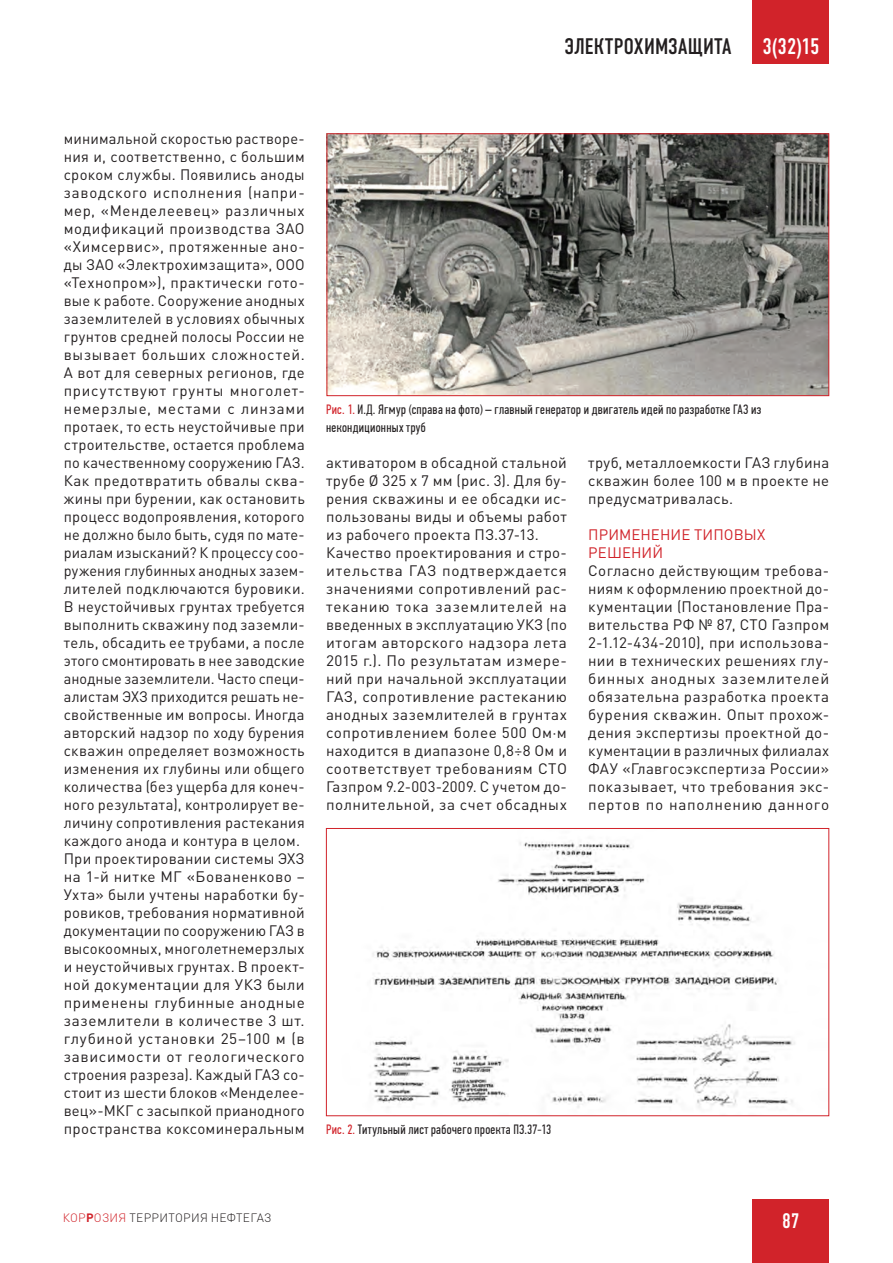
<style>
.page{position:relative;width:893px;height:1263px;background:#fff}
.page>*{position:absolute;margin:0;border:0;box-sizing:border-box;transform-origin:0 0}
.t1{font:22.5px "DIN Condensed C";letter-spacing:.015em;color:#231f20}
.t2{font:22.5px "DIN Condensed C";color:#fff}
.t3{font:21px "DIN Condensed C";color:#fff}
.body{font:15px/18px "DIN Pro";letter-spacing:.025em;color:#231f20;text-align:justify}
.podzag_text{font:15px/18px "DIN Pro";letter-spacing:.005em;color:#d1232a}
.podpisi_foto{font:13.5px/18px "PF Din Text Comp Pro";letter-spacing:.025em;color:#231f20}
.t4{font:300 12px "DIN Pro";letter-spacing:.02em;color:#231f20}
.s1{color:#d1232a}
.s2{font-weight:700;color:#d1232a}
</style>
<div class="page">
<div style="left:753px;top:1199px;width:76px;height:64px;background:#d1232a"></div>
<div style="left:753px;top:0;width:76px;height:64px;background:#d1232a"></div>
<img style="left:329px;top:135px;width:498px;height:259px">
<div style="left:327px;top:133px;width:502px;height:263px;border:1px solid #d1232a"></div>
<img style="left:370px;top:840px;width:425px;height:268px">
<div style="left:326px;top:828px;width:503px;height:288px;border:1px solid #d1232a"></div>
<h1 class="t1" style="left:565px;top:34px;width:168px">ЭЛЕКТРОХИМЗАЩИТА</h1>
<h1 class="t2" style="left:762px;top:34px;width:59px">3(32)15</h1>
<p class="body" style="left:64px;top:129px;width:242px">минимальной скоростью растворе&shy;ния и, соответственно, с большим сроком службы. Появились аноды заводского исполнения (напри&shy;мер, «Менделеевец» различных модификаций производства ЗАО «Химсервис», протяженные ано&shy;ды ЗАО «Электрохимзащита», ООО «Технопром»), практически гото&shy;вые к работе. Сооружение анодных заземлителей в условиях обычных грунтов средней полосы России не вызывает больших сложностей.<br>А вот для северных регионов, где присутствуют грунты многолет&shy;немерзлые, местами с линзами протаек, то есть неустойчивые при строительстве, остается проблема по качественному сооружению ГАЗ.<br>Как предотвратить обвалы сква&shy;жины при бурении, как остановить процесс водопроявления, которого не должно было быть, судя по мате&shy;риалам изысканий? К процессу соо&shy;ружения глубинных анодных зазем&shy;лителей подключаются буровики.<br>В неустойчивых грунтах требуется выполнить скважину под заземли&shy;тель, обсадить ее трубами, а после этого смонтировать в нее заводские анодные заземлители. Часто специ&shy;алистам ЭХЗ приходится решать не&shy;свойственные им вопросы. Иногда авторский надзор по ходу бурения скважин определяет возможность изменения их глубины или общего количества (без ущерба для конеч&shy;ного результата), контролирует ве&shy;личину сопротивления растекания каждого анода и контура в целом.</p>
<p class="body" style="left:64px;top:849px;width:242px">При проектировании системы ЭХЗ на 1-й нитке МГ «Бованенково – Ухта» были учтены наработки бу&shy;ровиков, требования нормативной документации по сооружению ГАЗ в высокоомных, многолетнемерзлых и неустойчивых грунтах. В проект&shy;ной документации для УКЗ были применены глубинные анодные заземлители в количестве 3 шт. глубиной установки 25–100 м (в зависимости от геологического строения разреза). Каждый ГАЗ со&shy;стоит из шести блоков «Менделее&shy;вец»-МКГ с засыпкой прианодного пространства коксоминеральным</p>
<p class="podpisi_foto" style="left:326px;top:401px;width:437px"><span class="s1">Рис. 1.</span> И.Д. Ягмур (справа на фото) – главный генератор и двигатель идей по разработке ГАЗ из некондиционных труб</p>
<p class="body" style="left:326px;top:453px;width:242px">активатором в обсадной стальной трубе Ø 325 х 7 мм (рис. 3). Для бу&shy;рения скважины и ее обсадки ис&shy;пользованы виды и объемы работ из рабочего проекта ПЗ.37-13.</p>
<p class="body" style="left:326px;top:543px;width:242px">Качество проектирования и стро&shy;ительства ГАЗ подтверждается значениями сопротивлений рас&shy;теканию тока заземлителей на введенных в эксплуатацию УКЗ (по итогам авторского надзора лета 2015 г.). По результатам измере&shy;ний при начальной эксплуатации ГАЗ, сопротивление растеканию анодных заземлителей в грунтах сопротивлением более 500 Ом∙м находится в диапазоне 0,8÷8 Ом и соответствует требованиям СТО Газпром 9.2-003-2009. С учетом до&shy;полнительной, за счет обсадных</p>
<p class="body" style="left:588px;top:453px;width:242px">труб, металлоемкости ГАЗ глубина скважин более 100 м в проекте не предусматривалась.</p>
<p class="podzag_text" style="left:588px;top:525px;width:179px">ПРИМЕНЕНИЕ ТИПОВЫХ<br>РЕШЕНИЙ</p>
<p class="body" style="left:588px;top:561px;width:242px">Согласно действующим требова&shy;ниям к оформлению проектной до&shy;кументации (Постановление Пра&shy;вительства РФ № 87, СТО Газпром 2-1.12-434-2010), при использова&shy;нии в технических решениях глу&shy;бинных анодных заземлителей обязательна разработка проекта бурения скважин. Опыт прохож&shy;дения экспертизы проектной до&shy;кументации в различных филиалах ФАУ «Главгосэкспертиза России» показывает, что требования экс&shy;пертов по наполнению данного</p>
<p class="podpisi_foto" style="left:326px;top:1121px;width:227px"><span class="s1">Рис. 2.</span> Титульный лист рабочего проекта ПЗ.37-13</p>
<p class="t4" style="left:63px;top:1210px;width:211px"><span class="s1">КОР</span><span class="s2">Р</span><span class="s1">ОЗИЯ</span> ТЕРРИТОРИЯ НЕФТЕГАЗ</p>
<h2 class="t3" style="left:782px;top:1208px;width:19px">87</h2>
</div>
